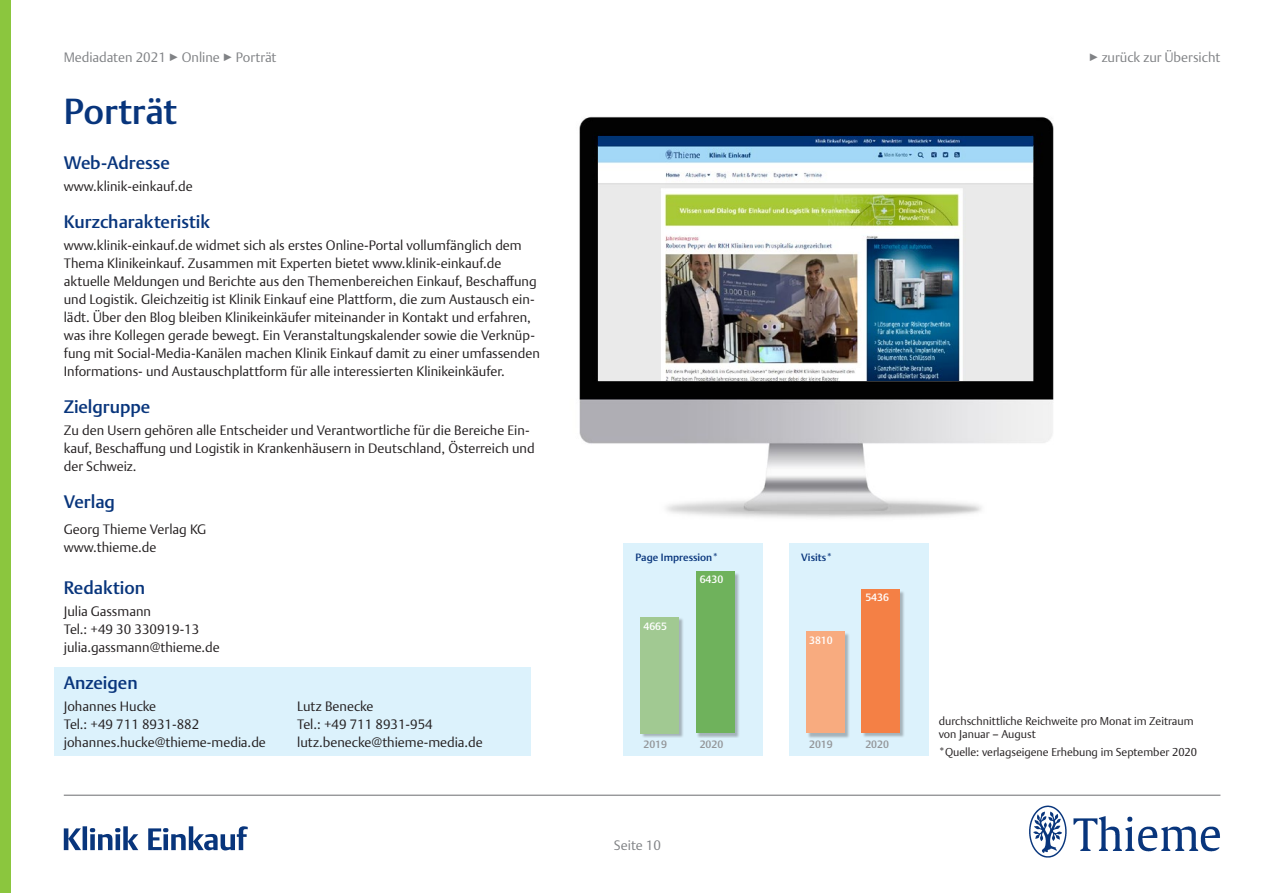
<style>
.page{position:relative;width:1263px;height:893px;background:#fff}
.page>*{position:absolute;margin:0;border:0;box-sizing:border-box;transform-origin:0 0}
.t1{font:500 36px "Thieme Argo 2011";letter-spacing:-.005em;color:#08357c}
.t2{font:500 18px "Thieme Argo 2011";color:#08357c}
.t3{font:300 13.5px/18px "Thieme Argo 2011";color:#231f20}
.t4{font:300 13.5px "Thieme Argo 2011";color:#808285}
.t5{font:300 11.25px/13.5px "Thieme Argo 2011";color:#231f20}
.t6{font:500 10.5px "Thieme Argo 2011";color:#08357c}
.t7{font:500 10.5px "Thieme Argo 2011";color:#939598}
.t8{font:500 10.5px "Thieme Argo 2011";color:#fff}
.s1{font-weight:700}
</style>
<div class="page">
<img style="left:1029px;top:805px;width:191px;height:53px">
<hr style="left:64px;top:795px;width:1156px;height:1px;background:#6c6d70">
<div style="left:0;top:0;width:11px;height:893px;background:#8bc63e"></div>
<svg style="left:64px;top:826px;width:184px;height:24px"></svg>
<img style="left:579px;top:116px;width:475px;height:428px">
<img style="left:598px;top:137px;width:434px;height:244px">
<div style="left:54px;top:668px;width:477px;height:88px;background:#dcf2fc"></div>
<div style="left:623px;top:543px;width:140px;height:213px;background:#dcf2fc"></div>
<div style="left:789px;top:543px;width:139px;height:213px;background:#dcf2fc"></div>
<div style="left:641px;top:617px;width:43px;height:121px;background:#231f20;opacity:.3"></div>
<div style="left:640px;top:617px;width:39px;height:116px;background:#a1c992"></div>
<div style="left:807px;top:632px;width:43px;height:106px;background:#231f20;opacity:.3"></div>
<div style="left:806px;top:632px;width:38px;height:101px;background:#f8ab7f"></div>
<div style="left:696px;top:572px;width:44px;height:166px;background:#231f20;opacity:.3"></div>
<div style="left:696px;top:571px;width:38px;height:162px;background:#6fb25c"></div>
<div style="left:862px;top:590px;width:43px;height:148px;background:#231f20;opacity:.3"></div>
<div style="left:861px;top:589px;width:39px;height:144px;background:#f48045"></div>
<p class="t4" style="left:64px;top:48px;width:214px">Mediadaten 2021 <span class="s1">▶</span> Online <span class="s1">▶</span> Porträt</p>
<p class="t4" style="left:1089px;top:48px;width:133px"><span class="s1">▶</span> zurück zur Übersicht</p>
<h1 class="t1" style="left:64px;top:88px;width:115px">Porträt</h1>
<h2 class="t2" style="left:64px;top:150px;width:108px">Web-Adresse</h2>
<p class="t3" style="left:64px;top:177px;width:130px">www.klinik-einkauf.de</p>
<h2 class="t2" style="left:64px;top:209px;width:148px">Kurzcharakteristik</h2>
<p class="t3" style="left:64px;top:236px;width:478px">www.klinik-einkauf.de widmet sich als erstes Online-Portal vollumfänglich dem Thema Klinikeinkauf. Zusammen mit Experten bietet www.klinik-einkauf.de aktuelle Meldungen und Berichte aus den Themenbereichen Einkauf, Beschaffung und Logistik. Gleichzeitig ist Klinik Einkauf eine Plattform, die zum Austausch ein&shy;lädt. Über den Blog bleiben Klinikeinkäufer miteinander in Kontakt und erfahren, was ihre Kollegen gerade bewegt. Ein Veranstaltungskalender sowie die Verknüp&shy;fung mit Social-Media-Kanälen machen Klinik Einkauf damit zu einer umfassenden Informations- und Austauschplattform für alle interessierten Klinikeinkäufer.</p>
<h2 class="t2" style="left:64px;top:394px;width:88px">Zielgruppe</h2>
<p class="t3" style="left:64px;top:421px;width:472px">Zu den Usern gehören alle Entscheider und Verantwortliche für die Bereiche Ein&shy;kauf, Beschaffung und Logistik in Krankenhäusern in Deutschland, Österreich und der Schweiz.</p>
<h2 class="t2" style="left:64px;top:489px;width:53px">Verlag</h2>
<p class="t3" style="left:64px;top:520px;width:144px">Georg Thieme Verlag KG www.thieme.de</p>
<h2 class="t2" style="left:64px;top:576px;width:83px">Redaktion</h2>
<p class="t3" style="left:64px;top:602px;width:158px">Julia Gassmann<br>Tel.: +49 30 330919-13 julia.gassmann@thieme.de</p>
<h2 class="t2" style="left:64px;top:671px;width:75px">Anzeigen</h2>
<p class="t3" style="left:64px;top:697px;width:204px">Johannes Hucke<br>Tel.: +49 711 8931-882 johannes.hucke@thieme-media.de</p>
<p class="t3" style="left:297px;top:697px;width:187px">Lutz Benecke<br>Tel.: +49 711 8931-954 lutz.benecke@thieme-media.de</p>
<p class="t6" style="left:635px;top:550px;width:84px">Page Impression*</p>
<p class="t6" style="left:801px;top:550px;width:33px">Visits*</p>
<p class="t8" style="left:700px;top:572px;width:25px">6430</p>
<p class="t8" style="left:865px;top:591px;width:25px">5436</p>
<p class="t8" style="left:643px;top:620px;width:25px">4665</p>
<p class="t8" style="left:809px;top:634px;width:25px">3810</p>
<p class="t5" style="left:939px;top:714px;width:256px">durchschnittliche Reichweite pro Monat im Zeitraum von Januar – August</p>
<p class="t5" style="left:939px;top:745px;width:260px">*Quelle: verlagseigene Erhebung im September 2020</p>
<p class="t7" style="left:643px;top:737px;width:25px">2019</p>
<p class="t7" style="left:700px;top:737px;width:25px">2020</p>
<p class="t7" style="left:809px;top:737px;width:25px">2019</p>
<p class="t7" style="left:865px;top:737px;width:25px">2020</p>
<p class="t4" style="left:614px;top:837px;width:49px">Seite 10</p>
</div>
